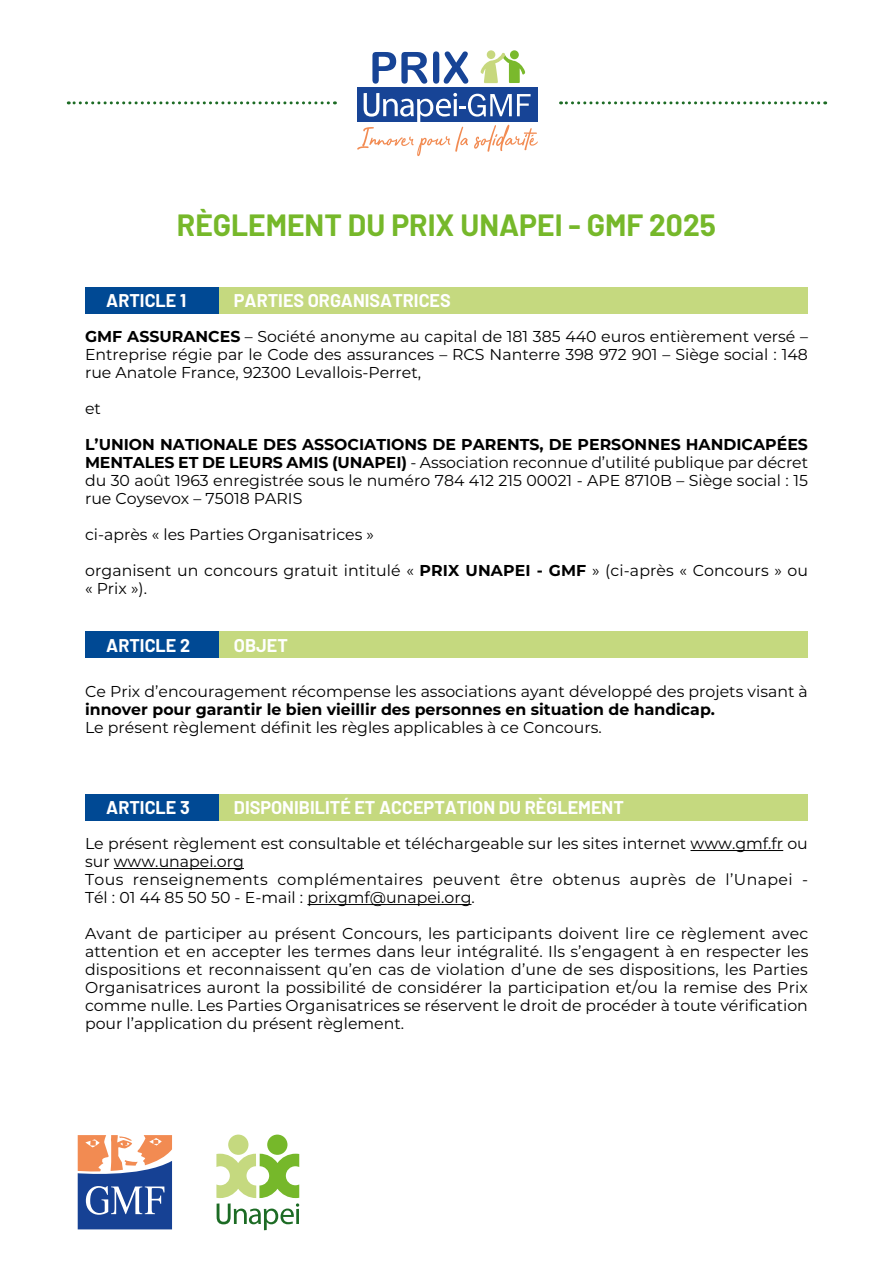
<style>
.page{position:relative;width:893px;height:1263px;background:#fff}
.page>*{position:absolute;margin:0;border:0;box-sizing:border-box;transform-origin:0 0}
.t1{font:700 30px "Barlow";color:#76b82a}
.t2{font:700 18px "Barlow";color:#fff}
.t3{font:15.75px/18px "Montserrat";color:#000;text-align:justify}
.t4{font:700 15.75px "Montserrat";color:#000}
.s1{font-weight:700}
</style>
<div class="page">
<svg style="left:77px;top:1135px;width:96px;height:95px"></svg>
<svg style="left:78px;top:1135px;width:94px;height:94px"></svg>
<div style="left:228px;top:1134px;width:20px;height:21px;background:#c5d97f;border-radius:50%"></div>
<div style="left:267px;top:1134px;width:20px;height:21px;background:#76b82a;border-radius:50%"></div>
<svg style="left:216px;top:1154px;width:83px;height:76px"></svg>
<hr style="left:296px;top:1209px;width:3px;height:15px;background:#1c6b24">
<div style="left:85px;top:287px;width:723px;height:26px;background:#c5d97f"></div>
<div style="left:85px;top:287px;width:134px;height:26px;background:#004994"></div>
<div style="left:85px;top:631px;width:723px;height:27px;background:#c5d97f"></div>
<div style="left:85px;top:631px;width:134px;height:27px;background:#004994"></div>
<div style="left:85px;top:794px;width:723px;height:27px;background:#c5d97f"></div>
<div style="left:85px;top:794px;width:134px;height:27px;background:#004994"></div>
<hr style="left:690px;top:850px;width:93px;height:1px;background:#000">
<hr style="left:114px;top:868px;width:130px;height:1px;background:#000">
<hr style="left:307px;top:904px;width:164px;height:1px;background:#000">
<div style="left:357px;top:88px;width:180px;height:34px;background:#174496"></div>
<svg style="left:372px;top:52px;width:55px;height:32px"></svg>
<svg style="left:433px;top:51px;width:35px;height:33px"></svg>
<div style="left:510px;top:50px;width:9px;height:9px;background:#7ab92c;border-radius:50%"></div>
<svg style="left:487px;top:50px;width:8px;height:9px"></svg>
<svg style="left:480px;top:53px;width:45px;height:30px"></svg>
<svg style="left:357px;top:93px;width:181px;height:63px"></svg>
<hr style="left:454px;top:99px;width:3px;height:17px;background:#fff">
<svg style="left:561px;top:101px;width:258px;height:3px"></svg>
<svg style="left:68px;top:101px;width:260px;height:3px"></svg>
<h1 class="t1" style="left:177px;top:207px;width:541px">RÈGLEMENT DU PRIX UNAPEI - GMF 2025</h1>
<p class="t2" style="left:106px;top:289px;width:81px">ARTICLE 1</p>
<p class="t2" style="left:234px;top:289px;width:218px">PARTIES ORGANISATRICES</p>
<p class="t3" style="left:85px;top:327px;width:724px"><span class="s1">GMF ASSURANCES</span> – Société anonyme au capital de 181 385 440 euros entièrement versé – Entreprise régie par le Code des assurances – RCS Nanterre 398 972 901 – Siège social : 148 rue Anatole France, 92300 Levallois-Perret,</p>
<p class="t3" style="left:85px;top:399px;width:17px">et</p>
<p class="t3" style="left:85px;top:435px;width:724px"><span class="s1">L’UNION NATIONALE DES ASSOCIATIONS DE PARENTS, DE PERSONNES HANDICAPÉES MENTALES ET DE LEURS AMIS (UNAPEI)</span> - Association reconnue d’utilité publique par décret du 30 août 1963 enregistrée sous le numéro 784 412 215 00021 - APE 8710B – Siège social : 15 rue Coysevox – 75018 PARIS</p>
<p class="t3" style="left:85px;top:525px;width:291px">ci-après « les Parties Organisatrices »</p>
<p class="t3" style="left:85px;top:561px;width:725px">organisent un concours gratuit intitulé « <span class="s1">PRIX UNAPEI - GMF</span> » (ci-après « Concours » ou « Prix »).</p>
<p class="t2" style="left:106px;top:634px;width:85px">ARTICLE 2</p>
<p class="t2" style="left:234px;top:634px;width:55px">OBJET</p>
<p class="t3" style="left:85px;top:682px;width:724px">Ce Prix d’encouragement récompense les associations ayant développé des projets visant à</p>
<p class="t4" style="left:85px;top:698px;width:631px">innover pour garantir le bien vieillir des personnes en situation de handicap.</p>
<p class="t3" style="left:85px;top:718px;width:518px">Le présent règlement définit les règles applicables à ce Concours.</p>
<p class="t2" style="left:106px;top:797px;width:85px">ARTICLE 3</p>
<p class="t2" style="left:234px;top:797px;width:391px">DISPONIBILITÉ ET ACCEPTATION DU RÈGLEMENT</p>
<p class="t3" style="left:85px;top:834px;width:725px;text-align:left">Le présent règlement est consultable et téléchargeable sur les sites internet www.gmf.fr ou sur www.unapei.org<br>Tous renseignements complémentaires peuvent être obtenus auprès de l’Unapei - Tél : 01 44 85 50 50 - E-mail : prixgmf@unapei.org.</p>
<p class="t3" style="left:85px;top:924px;width:725px">Avant de participer au présent Concours, les participants doivent lire ce règlement avec attention et en accepter les termes dans leur intégralité. Ils s’engagent à en respecter les dispositions et reconnaissent qu’en cas de violation d’une de ses dispositions, les Parties Organisatrices auront la possibilité de considérer la participation et/ou la remise des Prix comme nulle. Les Parties Organisatrices se réservent le droit de procéder à toute vérification pour l’application du présent règlement.</p>
</div>
